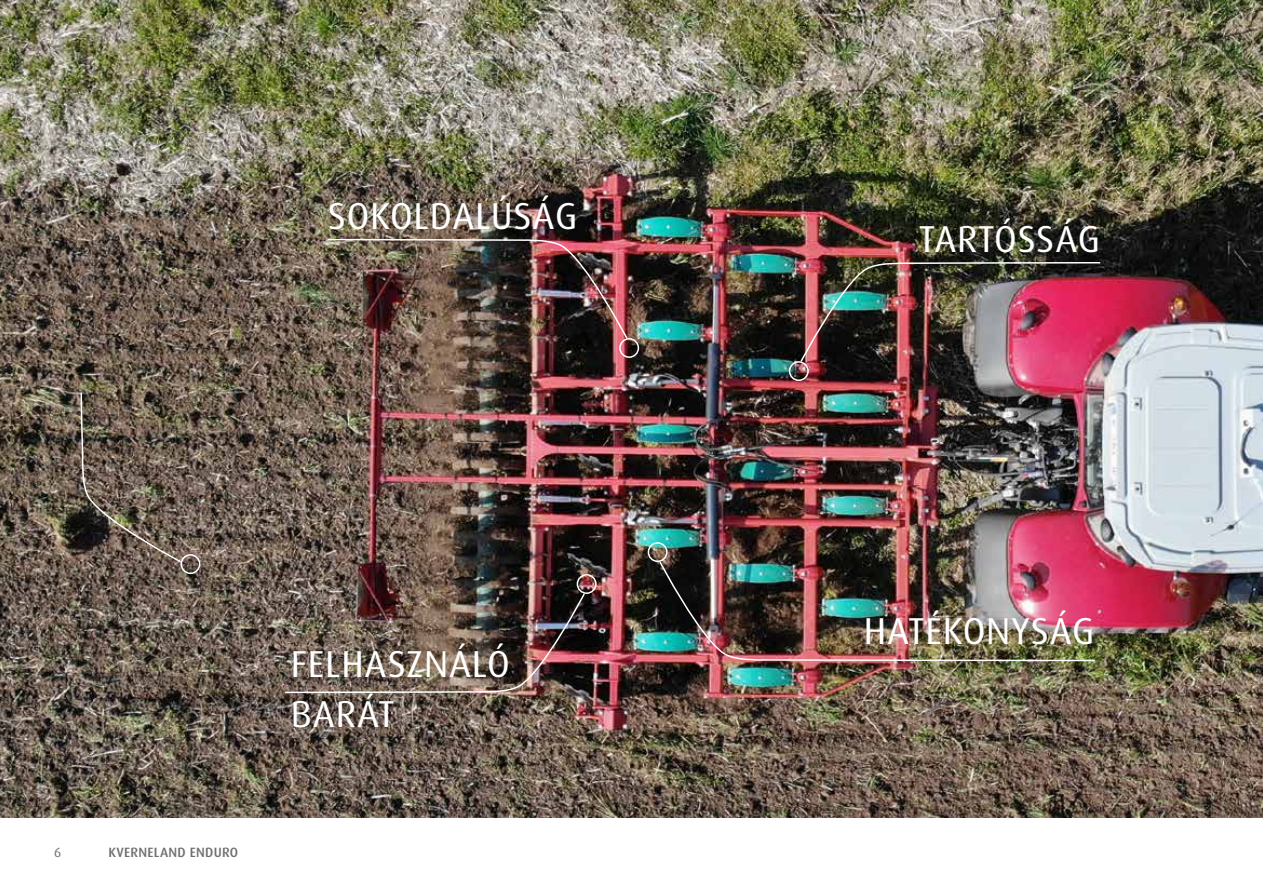
<style>
.page{position:relative;width:1263px;height:893px;background:#fff}
.page>*{position:absolute;margin:0;border:0;box-sizing:border-box;transform-origin:0 0}
.t1{font:37.5px/49.5px "Dax Pro";letter-spacing:.02em;color:#fff}
.t2{font:500 13.5px "Dax Pro";letter-spacing:.02em;color:#706f6f}
.t3{font:13.5px "Dax Pro";color:#706f6f}
</style>
<div class="page">
<img style="left:0;top:0;width:1263px;height:818px">
<img style="left:788px;top:260px;width:314px;height:122px">
<img style="left:647px;top:541px;width:449px;height:122px">
<img style="left:326px;top:237px;width:314px;height:122px">
<img style="left:284px;top:573px;width:313px;height:122px">
<svg style="left:79px;top:391px;width:122px;height:184px;background:#685b50"></svg>
<p class="t1" style="left:328px;top:192px;width:251px">SOKOLDALÚSÁG</p>
<p class="t3" style="left:54px;top:843px;width:9px">6</p>
<p class="t2" style="left:108px;top:843px;width:131px">KVERNELAND ENDURO</p>
<p class="t1" style="left:291px;top:640px;width:220px">FELHASZNÁLÓ<br>BARÁT</p>
<p class="t1" style="left:919px;top:214px;width:183px">TARTÓSSÁG</p>
<p class="t1" style="left:864px;top:607px;width:232px">HATÉKONYSÁG</p>
</div>
